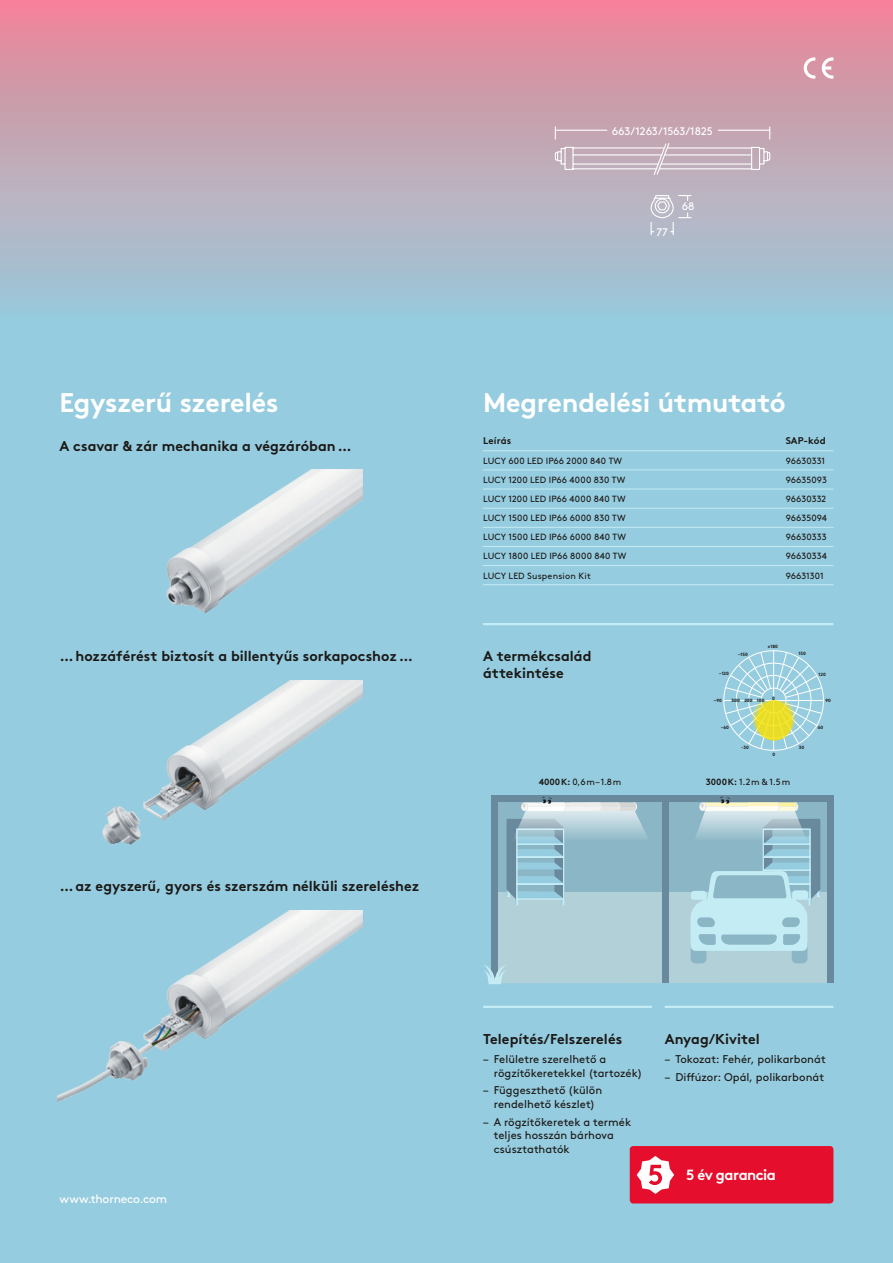
<style>
.page{position:relative;width:893px;height:1263px;background:#96ccdf}
.page>*{position:absolute;margin:0;border:0;box-sizing:border-box;transform-origin:0 0}
.Subheadline_white_18{font:700 27px "Brown";letter-spacing:-.015em;color:#fff}
.t1{font:700 14.7px "Brown";letter-spacing:-.035em;color:#fff}
.Headline_Running_Tex{font:700 14.25px/16.5px "Brown";color:#1b1917}
.t2{font:12px "Brown";letter-spacing:-.02em;color:#fff}
.t3{font:11.25px/13.5px "Brown";letter-spacing:.005em;color:#1b1917}
.t4{font:10.95px "Brown";color:#fff}
.Table_Headline_6_5pt{font:700 9.75px "Brown";letter-spacing:.01em;color:#1b1917}
.Table_Text_6pt{font:9px "Brown";letter-spacing:.01em;color:#1b1917}
.t5{font:700 4.65px "Brown";color:#1b1917}
.s1{font-weight:700}
</style>
<div class="page">
<div style="left:0;top:0;width:893px;height:317px;background:linear-gradient(to bottom,#ec8697,#98cbd9)"></div>
<svg style="left:555px;top:125px;width:215px;height:111px;background:#c0b4c1"></svg>
<hr style="left:483px;top:1006px;width:169px;height:2px;background:#c4ecf5">
<hr style="left:665px;top:1006px;width:168px;height:2px;background:#c4ecf5">
<hr style="left:483px;top:623px;width:350px;height:2px;background:#c4ecf5">
<hr style="left:483px;top:450px;width:303px;height:1px;background:#c4ecf5">
<hr style="left:786px;top:450px;width:47px;height:1px;background:#c4ecf5">
<hr style="left:483px;top:469px;width:303px;height:1px;background:#c4ecf5">
<hr style="left:786px;top:469px;width:47px;height:1px;background:#c4ecf5">
<hr style="left:483px;top:489px;width:303px;height:1px;background:#c4ecf5">
<hr style="left:786px;top:489px;width:47px;height:1px;background:#c4ecf5">
<hr style="left:483px;top:565px;width:303px;height:1px;background:#c4ecf5">
<hr style="left:786px;top:565px;width:47px;height:1px;background:#c4ecf5">
<hr style="left:483px;top:584px;width:303px;height:1px;background:#c4ecf5">
<hr style="left:786px;top:584px;width:47px;height:1px;background:#c4ecf5">
<hr style="left:483px;top:508px;width:303px;height:1px;background:#c4ecf5">
<hr style="left:786px;top:508px;width:47px;height:1px;background:#c4ecf5">
<hr style="left:483px;top:527px;width:303px;height:1px;background:#c4ecf5">
<hr style="left:786px;top:527px;width:47px;height:1px;background:#c4ecf5">
<hr style="left:483px;top:546px;width:303px;height:1px;background:#c4ecf5">
<hr style="left:786px;top:546px;width:47px;height:1px;background:#c4ecf5">
<img style="left:166px;top:470px;width:196px;height:143px">
<img style="left:102px;top:680px;width:260px;height:165px">
<img style="left:58px;top:910px;width:304px;height:191px">
<div style="left:491px;top:891px;width:342px;height:92px;background:#b2d0d7"></div>
<div style="left:491px;top:802px;width:342px;height:89px;background:#8ab6c6"></div>
<div style="left:662px;top:802px;width:7px;height:181px;background:#688a9c"></div>
<div style="left:827px;top:802px;width:6px;height:181px;background:#688a9c"></div>
<div style="left:491px;top:802px;width:7px;height:181px;background:#688a9c"></div>
<div style="left:491px;top:795px;width:342px;height:7px;background:#688a9c"></div>
<div style="left:691px;top:939px;width:15px;height:24px;background:#8ab6c6;border-radius:5px"></div>
<div style="left:792px;top:939px;width:15px;height:24px;background:#8ab6c6;border-radius:5px"></div>
<svg style="left:484px;top:965px;width:21px;height:19px"></svg>
<svg style="left:691px;top:796px;width:129px;height:155px"></svg>
<svg style="left:506px;top:796px;width:144px;height:109px"></svg>
<hr style="left:773px;top:700px;width:1px;height:50px;background:#fff">
<hr style="left:765px;top:700px;width:59px;height:1px;background:#fff">
<svg style="left:724px;top:651px;width:99px;height:98px"></svg>
<svg style="left:804px;top:57px;width:11px;height:22px"></svg>
<svg style="left:822px;top:57px;width:11px;height:22px"></svg>
<div style="left:630px;top:1146px;width:203px;height:57px;background:#e50e2c;border-radius:3px"></div>
<svg style="left:637px;top:1156px;width:37px;height:38px"></svg>
<p class="t4" style="left:612px;top:122px;width:103px">663/1263/1563/1825</p>
<p class="t4" style="left:656px;top:224px;width:13px">77</p>
<p class="t4" style="left:682px;top:198px;width:14px">68</p>
<p class="Subheadline_white_18" style="left:60px;top:381px;width:221px">Egyszerű szerelés</p>
<p class="Subheadline_white_18" style="left:483px;top:381px;width:304px">Megrendelési útmutató</p>
<p class="Headline_Running_Tex" style="left:60px;top:436px;width:294px">A csavar &amp; zár mechanika a végzáróban…</p>
<p class="Table_Headline_6_5pt" style="left:483px;top:433px;width:30px">Leírás</p>
<p class="Table_Headline_6_5pt" style="left:786px;top:433px;width:41px">SAP-kód</p>
<p class="Table_Text_6pt" style="left:483px;top:454px;width:141px">LUCY 600 LED IP66 2000 840 TW</p>
<p class="Table_Text_6pt" style="left:786px;top:454px;width:41px">96630331</p>
<p class="Table_Text_6pt" style="left:483px;top:473px;width:144px">LUCY 1200 LED IP66 4000 830 TW</p>
<p class="Table_Text_6pt" style="left:786px;top:473px;width:43px">96635093</p>
<p class="Table_Text_6pt" style="left:483px;top:492px;width:144px">LUCY 1200 LED IP66 4000 840 TW</p>
<p class="Table_Text_6pt" style="left:786px;top:492px;width:42px">96630332</p>
<p class="Table_Text_6pt" style="left:483px;top:511px;width:144px">LUCY 1500 LED IP66 6000 830 TW</p>
<p class="Table_Text_6pt" style="left:786px;top:511px;width:43px">96635094</p>
<p class="Table_Text_6pt" style="left:483px;top:530px;width:144px">LUCY 1500 LED IP66 6000 840 TW</p>
<p class="Table_Text_6pt" style="left:786px;top:530px;width:42px">96630333</p>
<p class="Table_Text_6pt" style="left:483px;top:549px;width:145px">LUCY 1800 LED IP66 8000 840 TW</p>
<p class="Table_Text_6pt" style="left:786px;top:549px;width:43px">96630334</p>
<p class="Table_Text_6pt" style="left:483px;top:568px;width:109px">LUCY LED Suspension Kit</p>
<p class="Table_Text_6pt" style="left:786px;top:568px;width:40px">96631301</p>
<p class="Headline_Running_Tex" style="left:60px;top:646px;width:355px">…hozzáférést biztosít a billentyűs sorkapocshoz…</p>
<p class="Headline_Running_Tex" style="left:60px;top:876px;width:361px">…az egyszerű, gyors és szerszám nélküli szereléshez</p>
<h3 class="t2" style="left:60px;top:1190px;width:109px">www.thorneco.com</h3>
<p class="Headline_Running_Tex" style="left:483px;top:646px;width:110px">A termékcsalád áttekintése</p>
<p class="t5" style="left:738px;top:650px;width:11px">–150</p>
<p class="t5" style="left:768px;top:643px;width:12px">±180</p>
<p class="t5" style="left:799px;top:650px;width:9px">150</p>
<p class="t5" style="left:719px;top:670px;width:11px">–120</p>
<p class="t5" style="left:819px;top:670px;width:9px">120</p>
<p class="t5" style="left:714px;top:696px;width:9px">–90</p>
<p class="t5" style="left:825px;top:697px;width:7px">90</p>
<p class="t5" style="left:721px;top:724px;width:9px">–60</p>
<p class="t5" style="left:772px;top:694px;width:4px">0</p>
<p class="t5" style="left:732px;top:696px;width:34px">300 200 100</p>
<p class="t5" style="left:818px;top:724px;width:7px">60</p>
<p class="t5" style="left:741px;top:743px;width:9px">-30</p>
<p class="t5" style="left:772px;top:750px;width:4px">0</p>
<p class="t5" style="left:799px;top:743px;width:7px">30</p>
<p class="Table_Text_6pt" style="left:539px;top:775px;width:84px"><span class="s1">4000K:</span> 0,6m–1.8m</p>
<p class="Table_Text_6pt" style="left:706px;top:775px;width:86px"><span class="s1">3000K:</span> 1.2m &amp; 1.5m</p>
<p class="Headline_Running_Tex" style="left:483px;top:1029px;width:141px">Telepítés/Felszerelés</p>
<p class="Headline_Running_Tex" style="left:665px;top:1029px;width:97px">Anyag/Kivitel</p>
<p class="t3" style="left:665px;top:1051px;width:163px">– Tokozat: Fehér, polikarbonát</p>
<p class="t3" style="left:665px;top:1069px;width:161px">– Diffúzor: Opál, polikarbonát</p>
<p class="t3" style="left:494px;top:1051px;width:150px;text-indent:-11px">– Felületre szerelhető a rögzítőkeretekkel (tartozék)</p>
<p class="t3" style="left:483px;top:1083px;width:121px;text-align:center">– Függeszthető (külön rendelhető készlet)</p>
<p class="t3" style="left:494px;top:1114px;width:139px;text-indent:-11px">– A rögzítőkeretek a termék teljes hosszán bárhova csúsztathatók</p>
<h2 class="t1" style="left:686px;top:1163px;width:91px">5 év garancia</h2>
</div>
